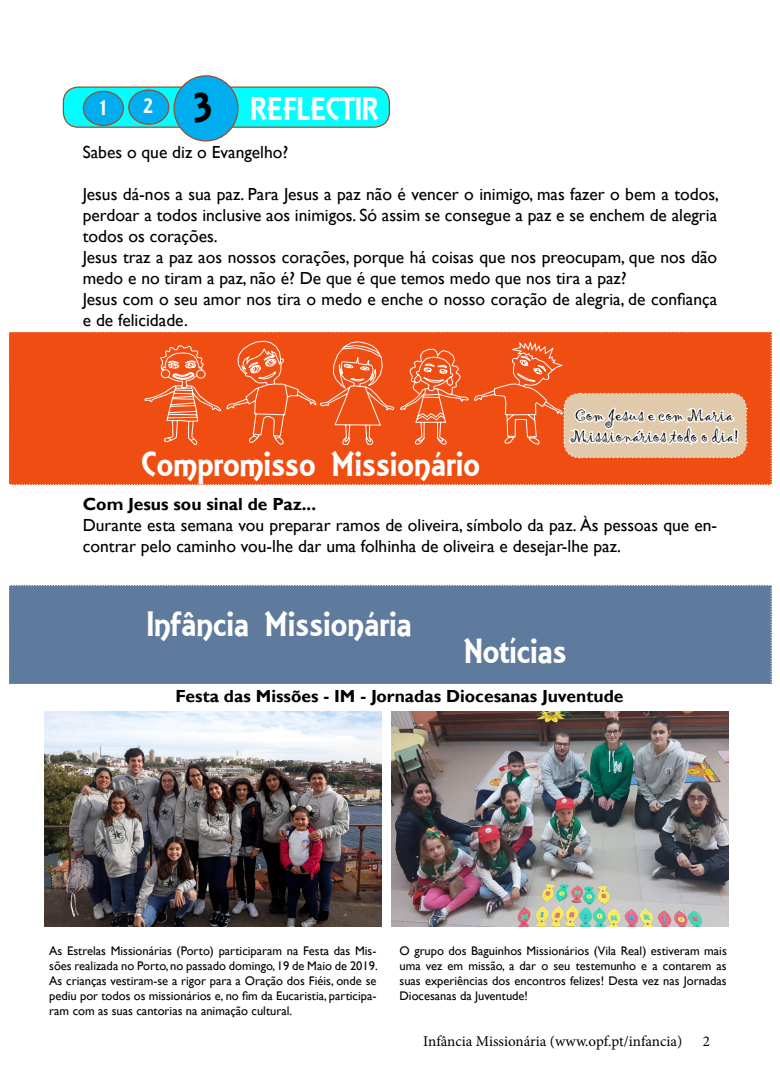
<style>
.page{position:relative;width:780px;height:1088px;background:#fff}
.page>*{position:absolute;margin:0;border:0;box-sizing:border-box;transform-origin:0 0}
.t1{font:45px "ARESSENCE";color:#000}
.t2{font:37.5px "ARESSENCE";color:#fff}
.t3{font:35px "ARESSENCE";color:#fff}
.t4{font:22.5px "ARESSENCE";color:#fff}
.t5{font:17.5px/21px "Gill Sans";color:#000}
.t6{font:700 17.5px "Gill Sans";color:#000}
.t7{font:17.5px/21px "Gigi";color:#000}
.t8{font:15px "Minion Pro";color:#000}
.t9{font:12.5px/15px "Gill Sans";color:#000;text-align:justify}
</style>
<div class="page">
<div style="left:63px;top:87px;width:326px;height:40px;background:#0ff;border-radius:15px"></div>
<div style="left:63px;top:86px;width:327px;height:42px;border:1px solid #984f2e;border-radius:15px"></div>
<div style="left:174px;top:76px;width:64px;height:65px;background:#00aeef;border-radius:50%"></div>
<div style="left:173px;top:75px;width:65px;height:67px;border:1px solid #984f2e;border-radius:50%"></div>
<div style="left:83px;top:91px;width:40px;height:34px;background:#00aeef;border-radius:50%"></div>
<div style="left:83px;top:91px;width:41px;height:35px;border:1px solid #984f2e;border-radius:50%"></div>
<div style="left:129px;top:90px;width:40px;height:34px;background:#00aeef;border-radius:50%"></div>
<div style="left:128px;top:89px;width:41px;height:36px;border:1px solid #984f2e;border-radius:50%"></div>
<svg style="left:9px;top:332px;width:763px;height:153px;background:#ee612c"></svg>
<div style="left:9px;top:585px;width:763px;height:99px;background:#5e7b9d"></div>
<img style="left:391px;top:712px;width:337px;height:215px">
<img style="left:44px;top:712px;width:337px;height:215px">
<p class="t4" style="left:100px;top:95px;width:8px">1</p>
<p class="t4" style="left:143px;top:93px;width:11px">2</p>
<p class="t1" style="left:193px;top:82px;width:20px">3</p>
<p class="t3" style="left:250px;top:89px;width:130px">REFLECTIR</p>
<p class="t5" style="left:83px;top:142px;width:207px">Sabes o que diz o Evangelho?</p>
<p class="t5" style="left:83px;top:184px;width:637px;text-align:justify">Jesus dá-nos a sua paz. Para Jesus a paz não é vencer o inimigo, mas fazer o bem a todos, perdoar a todos inclusive aos inimigos. Só assim se consegue a paz e se enchem de alegria todos os corações.</p>
<p class="t5" style="left:83px;top:247px;width:636px">Jesus traz a paz aos nossos corações, porque há coisas que nos preocupam, que nos dão medo e no tiram a paz, não é? De que é que temos medo que nos tira a paz?</p>
<p class="t5" style="left:83px;top:289px;width:636px">Jesus com o seu amor nos tira o medo e enche o nosso coração de alegria, de confiança e de felicidade.</p>
<p class="t7" style="left:570px;top:406px;width:170px">Com Jesus e com Maria<br>Missionários todo o dia!</p>
<p class="t2" style="left:142px;top:442px;width:339px">Compromisso Missionário</p>
<p class="t6" style="left:83px;top:493px;width:235px">Com Jesus sou sinal de Paz...</p>
<p class="t5" style="left:83px;top:514px;width:636px">Durante esta semana vou preparar ramos de oliveira, símbolo da paz. Às pessoas que en&shy;contrar pelo caminho vou-lhe dar uma folhinha de oliveira e desejar-lhe paz.</p>
<p class="t2" style="left:147px;top:603px;width:266px">Infância Missionária</p>
<p class="t2" style="left:464px;top:630px;width:104px">Notícias</p>
<p class="t6" style="left:175px;top:685px;width:449px">Festa das Missões - IM - Jornadas Diocesanas Juventude</p>
<p class="t9" style="left:49px;top:943px;width:330px">As Estrelas Missionárias (Porto) participaram na Festa das Mis&shy;sões realizada no Porto, no passado domingo, 19 de Maio de 2019.<br>As crianças vestiram-se a rigor para a Oração dos Fiéis, onde se pediu por todos os missionários e, no fim da Eucaristia, participa&shy;ram com as suas cantorias na animação cultural.</p>
<p class="t9" style="left:399px;top:943px;width:329px">O grupo dos Baguinhos Missionários (Vila Real) estiveram mais uma vez em missão, a dar o seu testemunho e a contarem as suas experiências dos encontros felizes! Desta vez nas Jornadas Diocesanas da Juventude!</p>
<p class="t8" style="left:423px;top:1031px;width:260px">Infância Missionária (www.opf.pt/infancia)</p>
<p class="t8" style="left:702px;top:1031px;width:9px">2</p>
</div>
